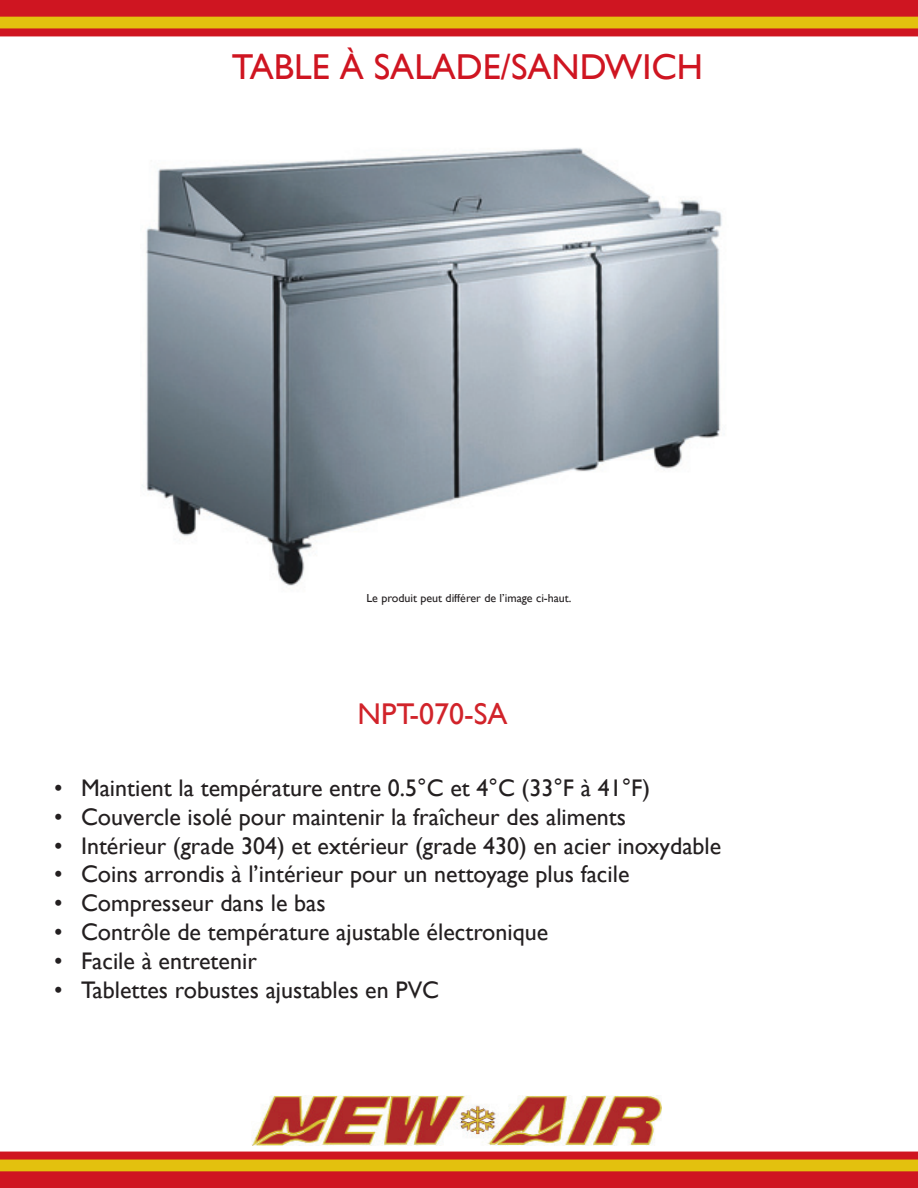
<style>
.page{position:relative;width:918px;height:1188px;background:#fff}
.page>*{position:absolute;margin:0;border:0;box-sizing:border-box;transform-origin:0 0}
.t1{font:36px "Gill Sans";color:#cf1521}
.t2{font:30px "Gill Sans";color:#d1232a}
.t3{font:24px "Gill Sans";color:#231f20}
.t4{font:12px "Gill Sans";color:#231f20}
</style>
<div class="page">
<svg style="left:0;top:0;width:918px;height:36px;background:#d54d1a"></svg>
<svg style="left:0;top:1152px;width:918px;height:36px;background:#d54d1a"></svg>
<img style="left:252px;top:1096px;width:410px;height:49px">
<img style="left:142px;top:148px;width:580px;height:438px">
<h1 class="t1" style="left:232px;top:46px;width:473px">TABLE À SALADE/SANDWICH</h1>
<p class="t4" style="left:366px;top:591px;width:207px">Le produit peut différer de l’image ci-haut.</p>
<p class="t2" style="left:358px;top:696px;width:151px">NPT-070-SA</p>
<p class="t3" style="left:54px;top:774px;width:598px">• Maintient la température entre 0.5°C et 4°C (33°F à 41°F)</p>
<p class="t3" style="left:54px;top:803px;width:574px">• Couvercle isolé pour maintenir la fraîcheur des aliments</p>
<p class="t3" style="left:54px;top:832px;width:669px">• Intérieur (grade 304) et extérieur (grade 430) en acier inoxydable</p>
<p class="t3" style="left:54px;top:860px;width:577px">• Coins arrondis à l’intérieur pour un nettoyage plus facile</p>
<p class="t3" style="left:54px;top:889px;width:273px">• Compresseur dans le bas</p>
<p class="t3" style="left:54px;top:918px;width:496px">• Contrôle de température ajustable électronique</p>
<p class="t3" style="left:54px;top:947px;width:204px">• Facile à entretenir</p>
<p class="t3" style="left:54px;top:976px;width:387px">• Tablettes robustes ajustables en PVC</p>
</div>
